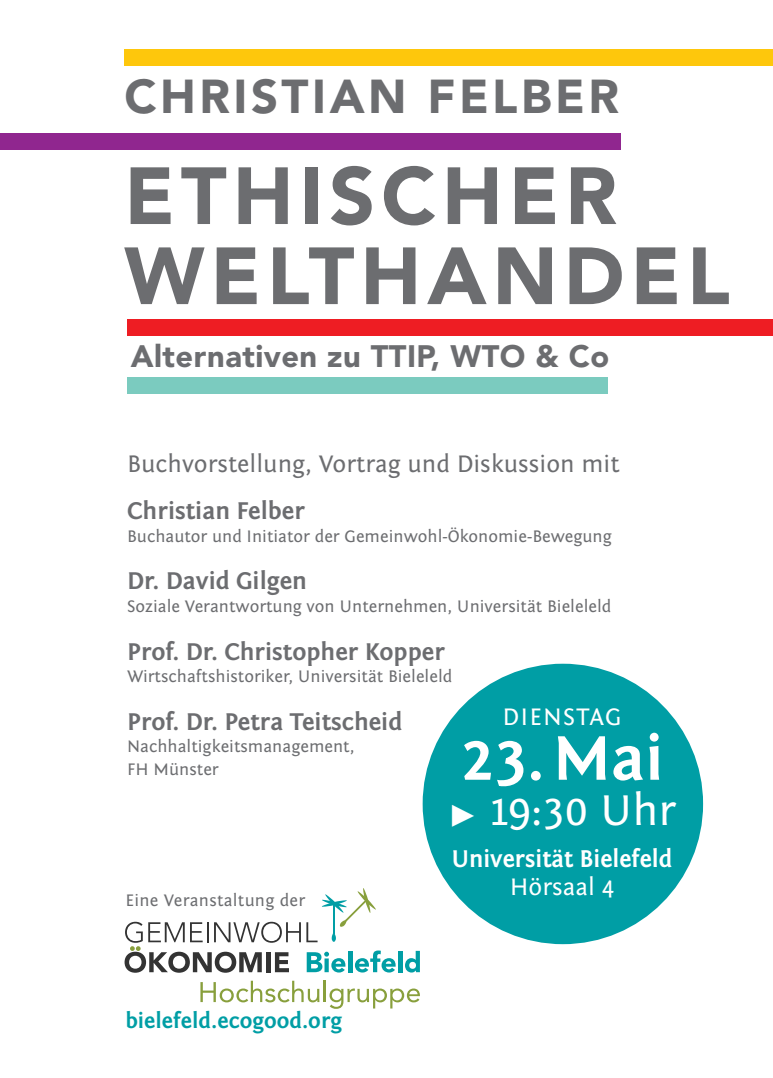
<style>
.page{position:relative;width:773px;height:1078px;background:#fff}
.page>*{position:absolute;margin:0;border:0;box-sizing:border-box;transform-origin:0 0}
.t1{font:900 80px "Avenir";letter-spacing:.075em;color:#6c6d70}
.t2{font:700 65px "Fontin Sans";color:#fff}
.t3{font:900 47px "Avenir";letter-spacing:.075em;color:#6c6d70}
.t4{font:45px "Fontin Sans";color:#fff}
.t5{font:900 30.75px "Avenir";letter-spacing:.015em;color:#6c6d70}
.t6{font:700 25px "Fontin Sans";color:#6c6d70}
.t7{font:25px "Fontin Sans";color:#6c6d70}
.t8{font:700 25px "Fontin Sans";color:#fff}
.t9{font:25px "Fontin Sans";letter-spacing:.05em;color:#fff}
.t10{font:25px "Fontin Sans";letter-spacing:.01em;color:#fff}
.t11{font:700 22.5px "Fontin Sans";color:#009ea5}
.t12{font:17.5px/22.5px "Fontin Sans";color:#6c6d70}
</style>
<div class="page">
<div style="left:422px;top:663px;width:281px;height:280px;background:#009ea5;border-radius:50%"></div>
<svg style="left:124px;top:888px;width:271px;height:84px"></svg>
<hr style="left:398px;top:950px;width:4px;height:21px;background:#009ea5">
<svg style="left:405px;top:950px;width:15px;height:22px"></svg>
<svg style="left:200px;top:980px;width:119px;height:22px"></svg>
<hr style="left:323px;top:980px;width:3px;height:21px;background:#889f3c">
<svg style="left:329px;top:988px;width:91px;height:20px"></svg>
<div style="left:0;top:133px;width:620px;height:17px;background:#90268f"></div>
<div style="left:124px;top:50px;width:648px;height:16px;background:#fec70c"></div>
<div style="left:127px;top:320px;width:645px;height:16px;background:#ee1d23"></div>
<div style="left:127px;top:377px;width:480px;height:16px;background:#7bcbbf"></div>
<h3 class="t3" style="left:124px;top:77px;width:496px">CHRISTIAN FELBER</h3>
<h1 class="t1" style="left:124px;top:163px;width:494px">ETHISCHER</h1>
<h1 class="t1" style="left:124px;top:243px;width:607px">WELTHANDEL</h1>
<h3 class="t5" style="left:131px;top:343px;width:479px">Alternativen zu TTIP, WTO &amp; Co</h3>
<h3 class="t7" style="left:127px;top:455px;width:494px">Buchvorstellung, Vortrag und Diskussion mit</h3>
<h3 class="t6" style="left:127px;top:503px;width:179px">Christian Felber</h3>
<p class="t12" style="left:127px;top:527px;width:486px">Buchautor und Initiator der Gemeinwohl-Ökonomie-Bewegung</p>
<h3 class="t6" style="left:127px;top:573px;width:181px">Dr. David Gilgen</h3>
<p class="t12" style="left:127px;top:597px;width:485px">Soziale Verantwortung von Unternehmen, Universität Bieleleld</p>
<h3 class="t6" style="left:127px;top:643px;width:319px">Prof. Dr. Christopher Kopper</h3>
<p class="t12" style="left:127px;top:667px;width:327px">Wirtschaftshistoriker, Universität Bieleleld</p>
<h3 class="t6" style="left:127px;top:713px;width:277px">Prof. Dr. Petra Teitscheid</h3>
<p class="t12" style="left:127px;top:737px;width:229px">Nachhaltigkeitsmanagement,<br>FH Münster</p>
<h3 class="t9" style="left:502px;top:708px;width:121px">DIENSTAG</h3>
<h2 class="t2" style="left:460px;top:736px;width:205px">23.Mai</h2>
<h3 class="t4" style="left:448px;top:795px;width:229px">✓ 19:30 Uhr</h3>
<h3 class="t8" style="left:451px;top:850px;width:222px">Universität Bielefeld</h3>
<h3 class="t10" style="left:509px;top:878px;width:106px">Hörsaal 4</h3>
<p class="t12" style="left:125px;top:890px;width:181px">Eine Veranstaltung der</p>
<p class="t11" style="left:125px;top:1012px;width:218px">bielefeld.ecogood.org</p>
</div>
